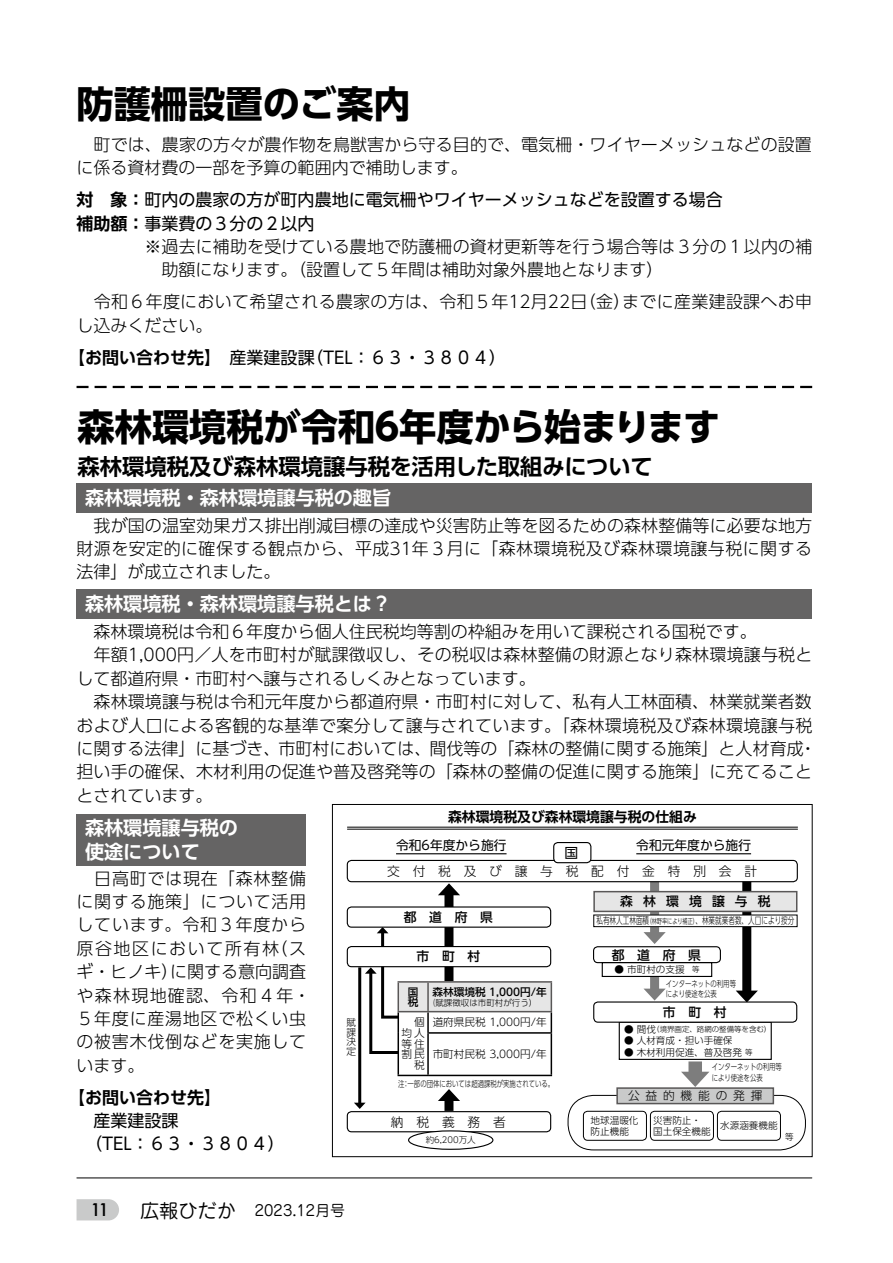
<style>
.page{position:relative;width:893px;height:1263px;background:#fff}
.page>*{position:absolute;margin:0;border:0;box-sizing:border-box;transform-origin:0 0}
.t1{font:700 37.2px "UD Shin Go Pro";color:#000}
.t2{font:700 22.35px "UD Shin Go Pro De";color:#000}
.t3{font:700 19.2px/23.4px "UD Shin Go Pro De";color:#fff}
.t4{font:300 16.95px/23.4px "UD Shin Go Pro";letter-spacing:.005em;color:#000}
.t5{font:300 16.95px/23.4px "UD Shin Go Pro";letter-spacing:.04em;color:#000}
.t6{font:16.95px/23.4px "UD Shin Go Pro";color:#000}
.t7{font:700 16.95px "UD Shin Go Pro De";color:#000}
.t8{font:500 16.95px "Futura";color:#000}
.t9{font:14.85px "Jun 201 Pro";color:#000}
.t10{font:700 13.8px "UD Shin Go Pro De";color:#000}
.t11{font:13.8px "UD Shin Go Pro";color:#000}
.t12{font:300 12.75px "UD Shin Go Pro";letter-spacing:1em;color:#000}
.t13{font:12.75px "UD Shin Go Pro";color:#000}
.t14{font:500 12.75px "UD Shin Go Pro";letter-spacing:1em;color:#000}
.t15{font:500 12.75px "UD Shin Go Pro";letter-spacing:.8em;color:#000}
.t16{font:300 11.7px "UD Shin Go Pro";letter-spacing:.5em;color:#000}
.t17{font:300 10.65px/10.6px "UD Shin Go Pro";color:#000;text-align:right}
.t18{font:500 10.65px/10.6px "UD Shin Go Pro";color:#000}
.t19{font:300 9.6px/9.6px "UD Shin Go Pro";color:#000}
.t20{font:300 9.6px "UD Shin Go Pro";color:#000;scale:.69 1}
.t21{font:300 8.55px/10.6px "UD Shin Go Pro";color:#000;scale:.75 1}
.t22{font:300 8.55px "UD Shin Go Pro";color:#000;scale:.73 1}
.t23{font:300 8.55px "UD Shin Go Pro";color:#000}
.t24{font:300 7.5px "UD Shin Go Pro";color:#000}
.s1{font-family:"UD Shin Go Pro De";font-weight:700}
.s2{font-size:7.5px}
.s3{font-size:9.6px}
.s4{font-size:19.2px}
</style>
<div class="page">
<hr style="left:77px;top:1177px;width:735px;height:1px;background:#000">
<svg style="left:77px;top:1199px;width:42px;height:21px"></svg>
<svg style="left:77px;top:386px;width:735px;height:2px"></svg>
<div style="left:77px;top:483px;width:735px;height:29px;background:#656464"></div>
<div style="left:77px;top:589px;width:735px;height:30px;background:#656464"></div>
<div style="left:77px;top:814px;width:735px;height:51px;background:#656464"></div>
<div style="left:306px;top:811px;width:506px;height:357px;background:#fff"></div>
<div style="left:568px;top:1095px;width:238px;height:55px;border:1px solid #000;border-radius:26px"></div>
<hr style="left:358px;top:967px;width:3px;height:136px;background:#000">
<svg style="left:354px;top:1103px;width:12px;height:6px"></svg>
<div style="left:444px;top:891px;width:9px;height:90px;background:#000"></div>
<svg style="left:438px;top:883px;width:22px;height:12px"></svg>
<div style="left:742px;top:879px;width:9px;height:116px;background:#000"></div>
<svg style="left:736px;top:990px;width:22px;height:11px"></svg>
<div style="left:688px;top:1061px;width:14px;height:16px;background:#7d7d7d"></div>
<svg style="left:681px;top:1072px;width:28px;height:15px"></svg>
<svg style="left:650px;top:882px;width:9px;height:50px"></svg>
<svg style="left:643px;top:932px;width:23px;height:12px"></svg>
<div style="left:650px;top:975px;width:9px;height:18px;background:#7d7d7d"></div>
<svg style="left:643px;top:988px;width:23px;height:12px"></svg>
<div style="left:444px;top:1097px;width:9px;height:14px;background:#000"></div>
<svg style="left:438px;top:1089px;width:22px;height:12px"></svg>
<hr style="left:347px;top:827px;width:451px;height:1px;background:#000">
<hr style="left:347px;top:829px;width:451px;height:1px;background:#000">
<div style="left:347px;top:860px;width:450px;height:22px;background:#fff;border-radius:4px"></div>
<div style="left:347px;top:860px;width:451px;height:22px;border:1px solid #000;border-radius:4px"></div>
<div style="left:347px;top:907px;width:204px;height:20px;background:#fff;border-radius:4px"></div>
<div style="left:347px;top:906px;width:204px;height:22px;border:1px solid #000;border-radius:4px"></div>
<div style="left:594px;top:892px;width:203px;height:19px;background:#e6e6e6"></div>
<div style="left:593px;top:891px;width:204px;height:21px;border:2px solid #595757"></div>
<div style="left:594px;top:915px;width:203px;height:12px;background:#fff"></div>
<div style="left:593px;top:915px;width:204px;height:12px;border:1px solid #000"></div>
<div style="left:619px;top:1022px;width:153px;height:38px;border:1px solid #000"></div>
<div style="left:617px;top:1088px;width:156px;height:15px;background:#c9caca"></div>
<div style="left:616px;top:1087px;width:158px;height:17px;border:2px solid #595757"></div>
<div style="left:347px;top:946px;width:204px;height:21px;border:1px solid #000;border-radius:4px"></div>
<div style="left:593px;top:1001px;width:204px;height:22px;border:1px solid #000;border-radius:4px"></div>
<hr style="left:396px;top:853px;width:111px;height:1px;background:#000">
<hr style="left:636px;top:853px;width:115px;height:1px;background:#000">
<div style="left:583px;top:1111px;width:64px;height:30px;border:1px solid #000;border-radius:4px"></div>
<div style="left:650px;top:1111px;width:64px;height:30px;border:1px solid #000;border-radius:4px"></div>
<div style="left:717px;top:1111px;width:64px;height:30px;border:1px solid #000;border-radius:4px"></div>
<div style="left:554px;top:842px;width:37px;height:21px;background:#fff;border-radius:4px"></div>
<div style="left:553px;top:842px;width:38px;height:21px;border:1px solid #000;border-radius:4px"></div>
<div style="left:347px;top:1111px;width:204px;height:21px;border:1px solid #000;border-radius:4px"></div>
<div style="left:408px;top:1130px;width:85px;height:20px;border:1px solid #000;border-radius:50%"></div>
<hr style="left:397px;top:1075px;width:31px;height:1px;background:#000">
<hr style="left:428px;top:1075px;width:124px;height:1px;background:#000">
<svg style="left:365px;top:927px;width:187px;height:148px"></svg>
<hr style="left:397px;top:1011px;width:31px;height:1px;background:#595757">
<hr style="left:428px;top:1011px;width:124px;height:1px;background:#595757">
<div style="left:593px;top:946px;width:128px;height:17px;border:1px solid #000;border-radius:4px"></div>
<div style="left:602px;top:962px;width:110px;height:15px;border:1px solid #000"></div>
<h1 class="t1" style="left:77px;top:73px;width:336px">防護柵設置のご案内</h1>
<p class="t4" style="left:77px;top:132px;width:737px">　町では、農家の方々が農作物を鳥獣害から守る目的で、電気柵・ワイヤーメッシュなどの設置に係る資材費の一部を予算の範囲内で補助します。</p>
<p class="t6" style="left:77px;top:188px;width:648px"><span class="s1">対　象：</span>町内の農家の方が町内農地に電気柵やワイヤーメッシュなどを設置する場合</p>
<p class="t6" style="left:77px;top:211px;width:240px"><span class="s1">補助額：</span>事業費の３分の２以内</p>
<p class="t4" style="left:77px;top:234px;width:737px">　　　　※過去に補助を受けている農地で防護柵の資材更新等を行う場合等は３分の１以内の補</p>
<p class="t4" style="left:162px;top:258px;width:503px">助額になります。（設置して５年間は補助対象外農地となります）</p>
<p class="t4" style="left:77px;top:290px;width:737px">　令和６年度において希望される農家の方は、令和５年12月22日（金）までに産業建設課へお申し込みください。</p>
<p class="t6" style="left:68px;top:345px;width:439px"><span class="s1">【お問い合わせ先】</span>　産業建設課（TEL：６３・３８０４）</p>
<h1 class="t1" style="left:78px;top:396px;width:644px">森林環境税が令和６年度から始まります</h1>
<h2 class="t2" style="left:78px;top:448px;width:577px">森林環境税及び森林環境譲与税を活用した取組みについて</h2>
<p class="t3" style="left:85px;top:485px;width:308px">森林環境税・森林環境譲与税の趣旨</p>
<p class="t4" style="left:77px;top:513px;width:737px;text-align:justify">　我が国の温室効果ガス排出削減目標の達成や災害防止等を図るための森林整備等に必要な地方財源を安定的に確保する観点から、平成31年３月に「森林環境税及び森林環境譲与税に関する法律」が成立されました。</p>
<p class="t3" style="left:85px;top:592px;width:308px">森林環境税・森林環境譲与税とは？</p>
<p class="t4" style="left:77px;top:619px;width:741px">　森林環境税は令和６年度から個人住民税均等割の枠組みを用いて課税される国税です。<br>　年額1,000円／人を市町村が賦課徴収し、その税収は森林整備の財源となり森林環境譲与税として都道府県・市町村へ譲与されるしくみとなっています。<br>　森林環境譲与税は令和元年度から都道府県・市町村に対して、私有人工林面積、林業就業者数および人口による客観的な基準で案分して譲与されています。「森林環境税及び森林環境譲与税に関する法律」に基づき、市町村においては、間伐等の「森林の整備に関する施策」と人材育成・担い手の確保、木材利用の促進や普及啓発等の「森林の整備の促進に関する施策」に充てることとされています。</p>
<p class="t3" style="left:85px;top:816px;width:155px">森林環境譲与税の使途について</p>
<p class="t5" style="left:77px;top:866px;width:235px">　日高町では現在「森林整備に関する施策」について活用しています。令和３年度から原谷地区において所有林（スギ・ヒノキ）に関する意向調査や森林現地確認、令和４年・<br>５年度に産湯地区で松くい虫の被害木伐倒などを実施しています。</p>
<p class="t7" style="left:68px;top:1083px;width:155px">【お問い合わせ先】</p>
<p class="t6" style="left:77px;top:1108px;width:210px">　産業建設課<br>　（TEL：６３・３８０４）</p>
<p class="t10" style="left:448px;top:805px;width:250px">森林環境税及び森林環境譲与税の仕組み</p>
<p class="t13" style="left:396px;top:835px;width:112px">令和6年度から施行</p>
<p class="t13" style="left:636px;top:835px;width:116px">令和元年度から施行</p>
<p class="t11" style="left:565px;top:841px;width:15px">国</p>
<p class="t12" style="left:387px;top:861px;width:371px">交付税及び譲与税配付金特別会計</p>
<p class="t14" style="left:404px;top:907px;width:91px">都道府県</p>
<p class="t15" style="left:620px;top:891px;width:152px">森林環境譲与税</p>
<p class="t20" style="left:596px;top:913px;width:289px">私有林人工林面積<span class="s2">（林野率により補正）</span>、林業就業者数、人口により按分</p>
<p class="t14" style="left:612px;top:944px;width:91px">都道府県</p>
<p class="t19" style="left:614px;top:964px;width:87px">● 市町村の支援<span class="s2">　等</span></p>
<p class="t14" style="left:416px;top:946px;width:65px">市町村</p>
<p class="t21" style="left:666px;top:978px;width:95px">インターネットの利用等により使途を公表</p>
<p class="t18" style="left:408px;top:986px;width:12px">国税</p>
<p class="t18" style="left:433px;top:986px;width:116px">森林環境税 1,000円/年</p>
<p class="t22" style="left:429px;top:996px;width:150px">（賦課徴収は市町村が行う）</p>
<p class="t14" style="left:663px;top:1002px;width:65px">市町村</p>
<p class="t17" style="left:401px;top:1016px;width:25px">個<br>均人等住割民税</p>
<p class="t17" style="left:433px;top:1016px;width:116px">道府県民税 1,000円/年</p>
<p class="t19" style="left:347px;top:1017px;width:11px;text-align:justify">賦課決定</p>
<p class="t24" style="left:624px;top:1023px;width:149px"><span class="s3">● 間伐</span>（境界画定、路網の整備等を含む）</p>
<p class="t19" style="left:624px;top:1036px;width:110px">● 人材育成・担い手確保</p>
<p class="t19" style="left:624px;top:1047px;width:130px">● 木材利用促進、普及啓発 <span class="s2">等</span></p>
<p class="t17" style="left:433px;top:1048px;width:116px">市町村民税 3,000円/年</p>
<p class="t21" style="left:712px;top:1061px;width:95px">インターネットの利用等により使途を公表</p>
<p class="t21" style="left:398px;top:1077px;width:210px">注：一部の団体においては超過課税が実施されている。</p>
<p class="t16" style="left:628px;top:1086px;width:136px">公益的機能の発揮</p>
<p class="t12" style="left:391px;top:1111px;width:116px">納税義務者</p>
<p class="t23" style="left:426px;top:1133px;width:52px">約6,200万人</p>
<p class="t19" style="left:591px;top:1115px;width:49px;line-height:10.6px">地球温暖化防止機能</p>
<p class="t19" style="left:653px;top:1115px;width:59px;line-height:10.6px">災害防止・国土保全機能</p>
<p class="t19" style="left:720px;top:1120px;width:59px">水源涵養機能</p>
<p class="t23" style="left:785px;top:1129px;width:10px">等</p>
<p class="t8" style="left:91px;top:1198px;width:20px">11</p>
<p class="t9" style="left:140px;top:1198px;width:206px"><span class="s4">広報ひだか</span> 2023.12月号</p>
</div>
